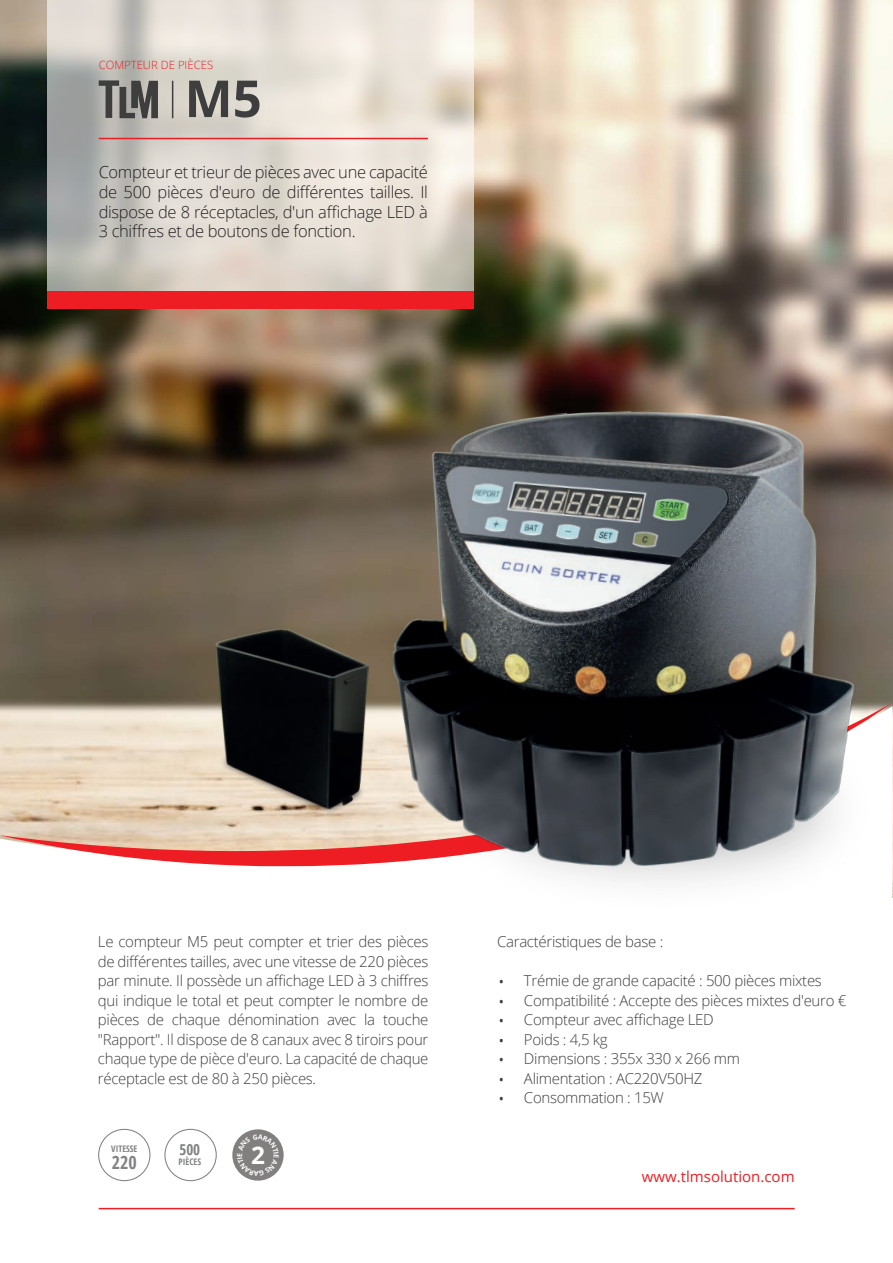
<style>
.page{position:relative;width:893px;height:1263px;background:#fff}
.page>*{position:absolute;margin:0;border:0;box-sizing:border-box;transform-origin:0 0}
.t1{font:700 51px "Open Sans";color:#3e3e3f}
.t2{font:300 36px "Open Sans";color:#3e3e3f}
.t3{font:700 24.3px "Open Sans";color:#fff}
.t4{font:700 18px "Open Sans Condensed";color:#808285}
.t5{font:300 16.5px/19.8px "Open Sans";letter-spacing:-.02em;color:#231f20;text-align:justify}
.t6{font:300 15px/19.5px "Open Sans";letter-spacing:-.02em;color:#3e3e3f;text-align:justify}
.t7{font:15px "Open Sans";color:#ee1d23}
.t8{font:700 15px "Open Sans Condensed";color:#808285}
.t9{font:300 11.4px "Open Sans";color:#ee1d23}
.t10{font:700 9px "Open Sans Condensed";color:#808285}
</style>
<div class="page">
<img style="left:0;top:0;width:893px;height:898px">
<svg style="left:0;top:866px;width:892px;height:300px"></svg>
<svg style="left:47px;top:0;width:427px;height:291px"></svg>
<svg style="left:99px;top:80px;width:59px;height:38px"></svg>
<hr style="left:172px;top:81px;width:1px;height:37px;background:#3e3e3f">
<hr style="left:99px;top:138px;width:329px;height:1px;background:#ee1d23">
<div style="left:47px;top:291px;width:427px;height:18px;background:#ee1d23"></div>
<svg style="left:0;top:703px;width:892px;height:163px"></svg>
<div style="left:98px;top:1129px;width:52px;height:52px;border:1px solid #808285;border-radius:50%"></div>
<div style="left:164px;top:1129px;width:53px;height:52px;border:1px solid #808285;border-radius:50%"></div>
<hr style="left:99px;top:1208px;width:696px;height:1px;background:#ee1d23">
<img style="left:443px;top:705px;width:433px;height:208px">
<img style="left:385px;top:404px;width:475px;height:469px">
<img style="left:171px;top:677px;width:242px;height:185px">
<img style="left:215px;top:628px;width:155px;height:182px">
<div style="left:232px;top:1129px;width:52px;height:51px;background:#827f7f;border-radius:50%"></div>
<svg style="left:237px;top:1134px;width:42px;height:42px"></svg>
<p class="t9" style="left:99px;top:57px;width:116px">COMPTEUR DE PIÈCES</p>
<h1 class="t1" style="left:185px;top:63px;width:79px">M5</h1>
<p class="t5" style="left:99px;top:162px;width:331px">Compteur et trieur de pièces avec une capacité de 500 pièces d'euro de différentes tailles. Il dispose de 8 réceptacles, d'un affichage LED à 3 chiffres et de boutons de fonction.</p>
<p class="t6" style="left:98px;top:932px;width:332px">Le compteur M5 peut compter et trier des pièces de différentes tailles, avec une vitesse de 220 pièces par minute. Il possède un affichage LED à 3 chiffres qui indique le total et peut compter le nombre de pièces de chaque dénomination avec la touche "Rapport". Il dispose de 8 canaux avec 8 tiroirs pour chaque type de pièce d'euro. La capacité de chaque réceptacle est de 80 à 250 pièces.</p>
<p class="t6" style="left:497px;top:932px;width:168px">Caractéristiques de base :</p>
<p class="t6" style="left:524px;top:971px;width:324px;text-align:left">Trémie de grande capacité : 500 pièces mixtes<br>Compatibilité : Accepte des pièces mixtes d'euro €<br>Compteur avec affichage LED<br>Poids : 4,5 kg<br>Dimensions : 355x 330 x 266 mm<br>Alimentation : AC220V50HZ<br>Consommation : 15W</p>
<h2 class="t2" style="left:497px;top:956px;width:10px">·</h2>
<h2 class="t2" style="left:497px;top:976px;width:10px">·</h2>
<h2 class="t2" style="left:497px;top:995px;width:10px">·</h2>
<h2 class="t2" style="left:497px;top:1015px;width:10px">·</h2>
<h2 class="t2" style="left:497px;top:1034px;width:10px">·</h2>
<h2 class="t2" style="left:497px;top:1054px;width:10px">·</h2>
<h2 class="t2" style="left:497px;top:1073px;width:10px">·</h2>
<p class="t10" style="left:111px;top:1143px;width:28px">VITESSE</p>
<p class="t4" style="left:112px;top:1150px;width:27px">220</p>
<p class="t8" style="left:179px;top:1139px;width:22px">500</p>
<p class="t10" style="left:179px;top:1156px;width:24px">PIÈCES</p>
<h3 class="t3" style="left:251px;top:1138px;width:15px">2</h3>
<p class="t7" style="left:642px;top:1166px;width:154px">www.tlmsolution.com</p>
</div>
